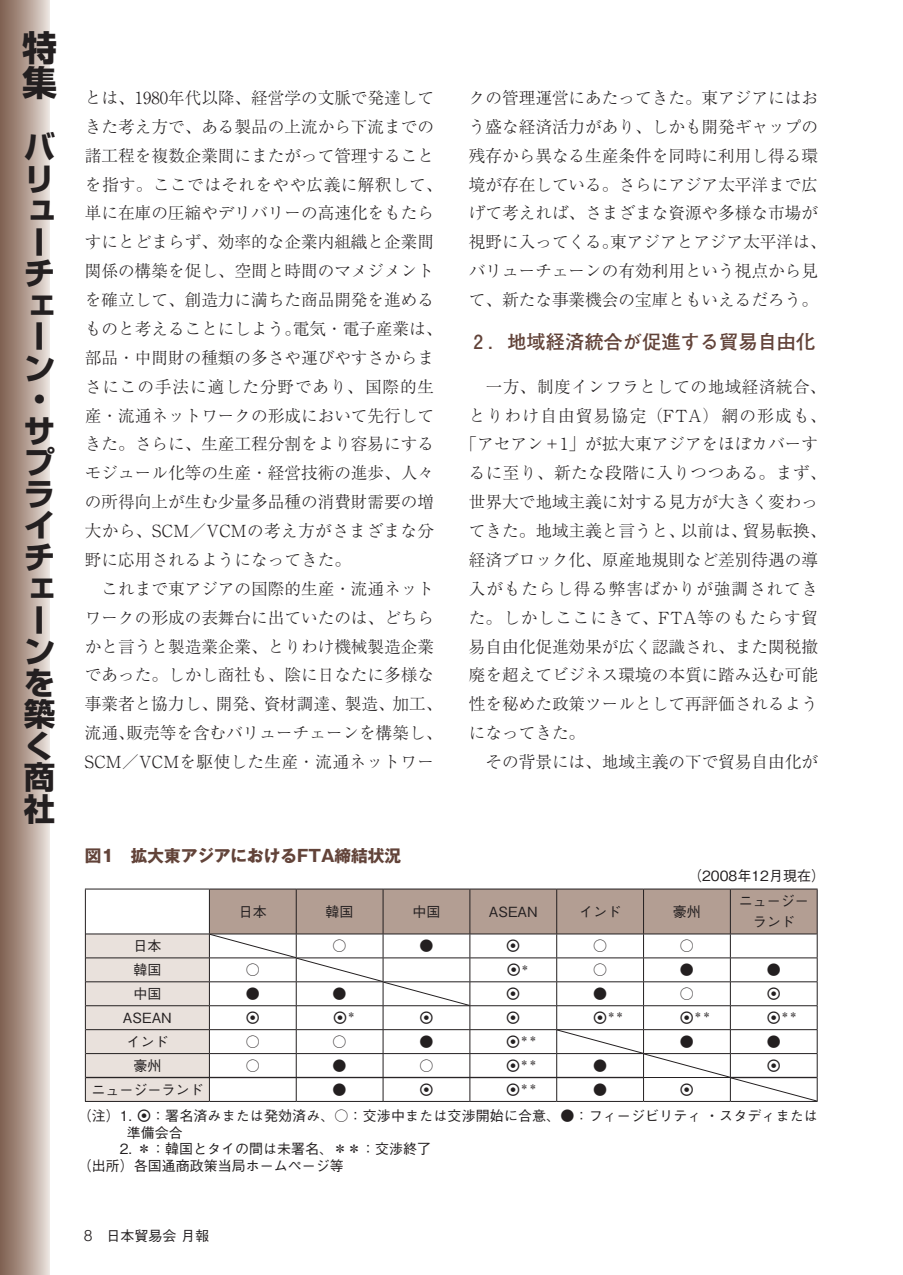
<style>
.page{position:relative;width:903px;height:1275px;background:#fff}
.page>*{position:absolute;margin:0;border:0;box-sizing:border-box;transform-origin:0 0}
.t1{font:700 35px/35px "Shin Go Pr 5";color:#231f20}
.t2{font:700 31.5px/31.5px "Shin Go Pr 5";color:#231f20}
.寄稿タテ-タイトル大{font:700 19.25px "Futo Go B101 Pr 5";color:#624339}
.寄稿タテ-本文{font:300 16.62px/28.9px "Ryumin Pr 5";color:#231f20}
.寄稿タテ-本文-2{font:300 16.62px "Ryumin Pr 5";letter-spacing:.025em;color:#231f20}
.寄稿タテ-本文-3{font:300 16.62px "Ryumin Pr 5";letter-spacing:.075em;color:#231f20}
.寄稿タテ-本文-4{font:300 16.62px "Ryumin Pr 5";letter-spacing:.045em;color:#231f20}
.寄稿タテ-本文-5{font:300 16.62px "Ryumin Pr 5";letter-spacing:.055em;color:#231f20}
.寄稿タテ-本文-6{font:700 16.62px "Gothic MB101 Pr 5";color:#624339}
._000-本文{font:500 14px/16.6px "Gothic BBB Pr 5";color:#231f20}
.寄稿ヨコ-表組{font:500 14px/21px "Gothic BBB Pr 5";color:#231f20;text-align:center}
.s1{font-family:"Helvetica";font-weight:300;font-size:15.75px}
</style>
<div class="page">
<div style="left:0;top:0;width:50px;height:1275px;background:linear-gradient(to right,#7b5a49,#e7ddd7)"></div>
<hr style="left:85px;top:1101px;width:124px;height:1px;background:#231f20">
<hr style="left:209px;top:1101px;width:87px;height:1px;background:#231f20">
<hr style="left:296px;top:1101px;width:87px;height:1px;background:#231f20">
<hr style="left:383px;top:1101px;width:87px;height:1px;background:#231f20">
<hr style="left:470px;top:1101px;width:87px;height:1px;background:#231f20">
<hr style="left:557px;top:1101px;width:86px;height:1px;background:#231f20">
<hr style="left:643px;top:1101px;width:87px;height:1px;background:#231f20">
<hr style="left:730px;top:1101px;width:87px;height:1px;background:#231f20">
<svg style="left:85px;top:889px;width:733px;height:212px"></svg>
<p class="t1" style="left:22px;top:27px;width:36px">特集</p>
<p class="t2" style="left:24px;top:129px;width:33px">バリューチェーン・サプライチェーンを築く商社</p>
<p class="寄稿タテ-本文" style="left:85px;top:82px;width:359px">とは、1980年代以降、経営学の文脈で発達してきた考え方で、ある製品の上流から下流までの諸工程を複数企業間にまたがって管理することを指す。ここではそれをやや広義に解釈して、単に在庫の圧縮やデリバリーの高速化をもたらすにとどまらず、効率的な企業内組織と企業間関係の構築を促し、空間と時間のマメジメントを確立して、創造力に満ちた商品開発を進めるものと考えることにしよう。電気・電子産業は、部品・中間財の種類の多さや運びやすさからまさにこの手法に適した分野であり、国際的生産・流通ネットワークの形成において先行してきた。さらに、生産工程分割をより容易にするモジュール化等の生産・経営技術の進歩、人々の所得向上が生む少量多品種の消費財需要の増大から、SCM／VCMの考え方がさまざまな分野に応用されるようになってきた。</p>
<p class="寄稿タテ-本文" style="left:85px;top:573px;width:359px">　これまで東アジアの国際的生産・流通ネットワークの形成の表舞台に出ていたのは、どちらかと言うと製造業企業、とりわけ機械製造企業であった。しかし商社も、陰に日なたに多様な事業者と協力し、開発、資材調達、製造、加工、流通、販売等を含むバリューチェーンを構築し、<br>SCM／VCMを駆使した生産・流通ネットワー</p>
<p class="寄稿タテ-本文-6" style="left:85px;top:842px;width:318px">図1　拡大東アジアにおけるFTA締結状況</p>
<p class="寄稿タテ-本文" style="left:469px;top:82px;width:359px">クの管理運営にあたってきた。東アジアにはおう盛な経済活力があり、しかも開発ギャップの残存から異なる生産条件を同時に利用し得る環境が存在している。さらにアジア太平洋まで広げて考えれば、さまざまな資源や多様な市場が視野に入ってくる。東アジアとアジア太平洋は、バリューチェーンの有効利用という視点から見て、新たな事業機会の宝庫ともいえるだろう。</p>
<p class="寄稿タテ-タイトル大" style="left:469px;top:327px;width:348px">₂．地域経済統合が促進する貿易自由化</p>
<p class="寄稿タテ-本文-2" style="left:469px;top:373px;width:359px">　一方、制度インフラとしての地域経済統合、</p>
<p class="寄稿タテ-本文-3" style="left:469px;top:402px;width:359px">とりわけ自由貿易協定（FTA）網の形成も、</p>
<p class="寄稿タテ-本文" style="left:460px;top:428px;width:359px">「アセアン＋1」が拡大東アジアをほぼカバーす</p>
<p class="寄稿タテ-本文-2" style="left:469px;top:460px;width:359px">るに至り、新たな段階に入りつつある。まず、</p>
<p class="寄稿タテ-本文" style="left:469px;top:486px;width:351px">世界大で地域主義に対する見方が大きく変わっ</p>
<p class="寄稿タテ-本文" style="left:469px;top:515px;width:359px">てきた。地域主義と言うと、以前は、貿易転換、</p>
<p class="寄稿タテ-本文" style="left:469px;top:544px;width:351px">経済ブロック化、原産地規則など差別待遇の導</p>
<p class="寄稿タテ-本文-5" style="left:469px;top:576px;width:351px">入がもたらし得る弊害ばかりが強調されてき</p>
<p class="寄稿タテ-本文-4" style="left:469px;top:604px;width:351px">た。しかしここにきて、FTA等のもたらす貿</p>
<p class="寄稿タテ-本文" style="left:469px;top:631px;width:351px">易自由化促進効果が広く認識され、また関税撤</p>
<p class="寄稿タテ-本文" style="left:469px;top:659px;width:351px">廃を超えてビジネス環境の本質に踏み込む可能</p>
<p class="寄稿タテ-本文" style="left:469px;top:688px;width:351px">性を秘めた政策ツールとして再評価されるよう</p>
<p class="寄稿タテ-本文" style="left:469px;top:717px;width:118px">になってきた。</p>
<p class="寄稿タテ-本文" style="left:469px;top:746px;width:351px">　その背景には、地域主義の下で貿易自由化が</p>
<p class="_000-本文" style="left:688px;top:866px;width:138px">（2008年12月現在）</p>
<p class="寄稿ヨコ-表組" style="left:239px;top:900px;width:29px">日本</p>
<p class="寄稿ヨコ-表組" style="left:326px;top:900px;width:29px">韓国</p>
<p class="寄稿ヨコ-表組" style="left:412px;top:900px;width:29px">中国</p>
<p class="寄稿ヨコ-表組" style="left:489px;top:900px;width:50px">ASEAN</p>
<p class="寄稿ヨコ-表組" style="left:579px;top:900px;width:43px">インド</p>
<p class="寄稿ヨコ-表組" style="left:673px;top:900px;width:29px">豪州</p>
<p class="寄稿ヨコ-表組" style="left:739px;top:889px;width:71px">ニュージーランド</p>
<p class="寄稿ヨコ-表組" style="left:133px;top:934px;width:29px">日本</p>
<p class="寄稿ヨコ-表組" style="left:333px;top:934px;width:15px">○</p>
<p class="寄稿ヨコ-表組" style="left:419px;top:934px;width:15px">●</p>
<p class="寄稿ヨコ-表組" style="left:506px;top:934px;width:15px">⦿</p>
<p class="寄稿ヨコ-表組" style="left:593px;top:934px;width:15px">○</p>
<p class="寄稿ヨコ-表組" style="left:680px;top:934px;width:15px">○</p>
<p class="寄稿ヨコ-表組" style="left:133px;top:958px;width:29px">韓国</p>
<p class="寄稿ヨコ-表組" style="left:246px;top:958px;width:15px">○</p>
<p class="寄稿ヨコ-表組" style="left:507px;top:958px;width:24px">⦿<sup>＊</sup></p>
<p class="寄稿ヨコ-表組" style="left:593px;top:958px;width:15px">○</p>
<p class="寄稿ヨコ-表組" style="left:680px;top:958px;width:15px">●</p>
<p class="寄稿ヨコ-表組" style="left:767px;top:958px;width:15px">●</p>
<p class="寄稿ヨコ-表組" style="left:133px;top:982px;width:29px">中国</p>
<p class="寄稿ヨコ-表組" style="left:246px;top:982px;width:15px">●</p>
<p class="寄稿ヨコ-表組" style="left:333px;top:982px;width:15px">●</p>
<p class="寄稿ヨコ-表組" style="left:506px;top:982px;width:15px">⦿</p>
<p class="寄稿ヨコ-表組" style="left:593px;top:982px;width:15px">●</p>
<p class="寄稿ヨコ-表組" style="left:680px;top:982px;width:15px">○</p>
<p class="寄稿ヨコ-表組" style="left:767px;top:982px;width:15px">⦿</p>
<p class="寄稿ヨコ-表組" style="left:123px;top:1006px;width:50px">ASEAN</p>
<p class="寄稿ヨコ-表組" style="left:246px;top:1006px;width:15px">⦿</p>
<p class="寄稿ヨコ-表組" style="left:333px;top:1006px;width:24px">⦿<sup>＊</sup></p>
<p class="寄稿ヨコ-表組" style="left:419px;top:1006px;width:15px">⦿</p>
<p class="寄稿ヨコ-表組" style="left:506px;top:1006px;width:15px">⦿</p>
<p class="寄稿ヨコ-表組" style="left:576px;top:1006px;width:49px">　⦿<sup>＊＊</sup></p>
<p class="寄稿ヨコ-表組" style="left:663px;top:1006px;width:49px">　⦿<sup>＊＊</sup></p>
<p class="寄稿ヨコ-表組" style="left:750px;top:1006px;width:49px">　⦿<sup>＊＊</sup></p>
<p class="寄稿ヨコ-表組" style="left:126px;top:1030px;width:43px">インド</p>
<p class="寄稿ヨコ-表組" style="left:246px;top:1030px;width:15px">○</p>
<p class="寄稿ヨコ-表組" style="left:333px;top:1030px;width:15px">○</p>
<p class="寄稿ヨコ-表組" style="left:419px;top:1030px;width:15px">●</p>
<p class="寄稿ヨコ-表組" style="left:489px;top:1030px;width:49px">　⦿<sup>＊＊</sup></p>
<p class="寄稿ヨコ-表組" style="left:680px;top:1030px;width:15px">●</p>
<p class="寄稿ヨコ-表組" style="left:767px;top:1030px;width:15px">●</p>
<p class="寄稿ヨコ-表組" style="left:133px;top:1054px;width:29px">豪州</p>
<p class="寄稿ヨコ-表組" style="left:246px;top:1054px;width:15px">○</p>
<p class="寄稿ヨコ-表組" style="left:333px;top:1054px;width:15px">●</p>
<p class="寄稿ヨコ-表組" style="left:419px;top:1054px;width:15px">○</p>
<p class="寄稿ヨコ-表組" style="left:489px;top:1054px;width:49px">　⦿<sup>＊＊</sup></p>
<p class="寄稿ヨコ-表組" style="left:593px;top:1054px;width:15px">●</p>
<p class="寄稿ヨコ-表組" style="left:767px;top:1054px;width:15px">⦿</p>
<p class="寄稿ヨコ-表組" style="left:91px;top:1078px;width:113px">ニュージーランド</p>
<p class="寄稿ヨコ-表組" style="left:333px;top:1078px;width:15px">●</p>
<p class="寄稿ヨコ-表組" style="left:419px;top:1078px;width:15px">⦿</p>
<p class="寄稿ヨコ-表組" style="left:489px;top:1078px;width:49px">　⦿<sup>＊＊</sup></p>
<p class="寄稿ヨコ-表組" style="left:593px;top:1078px;width:15px">●</p>
<p class="寄稿ヨコ-表組" style="left:680px;top:1078px;width:15px">⦿</p>
<p class="_000-本文" style="left:127px;top:1106px;width:692px;text-indent:-49px">（注）1. ⦿：署名済みまたは発効済み、○：交渉中または交渉開始に合意、●：フィージビリティ・スタディまたは準備会合</p>
<p class="_000-本文" style="left:120px;top:1140px;width:313px">2. ＊：韓国とタイの間は未署名、＊＊：交渉終了</p>
<p class="_000-本文" style="left:78px;top:1156px;width:267px">（出所）各国通商政策当局ホームページ等</p>
<p class="_000-本文" style="left:84px;top:1226px;width:127px"><span class="s1">8</span>　日本貿易会 月報</p>
</div>
